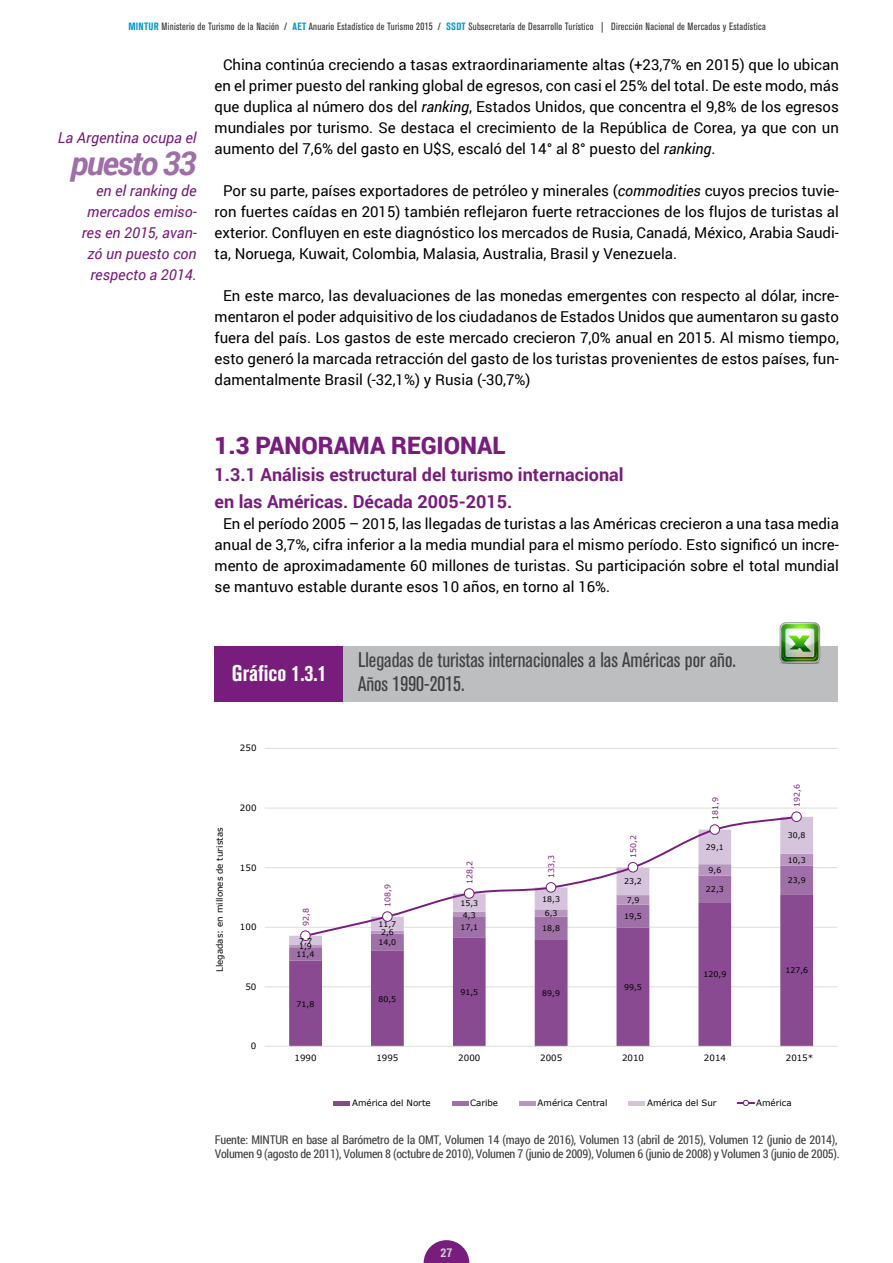
<style>
.page{position:relative;width:893px;height:1263px;background:#fff}
.page>*{position:absolute;margin:0;border:0;box-sizing:border-box;transform-origin:0 0}
.t1{font:italic 700 33px "Roboto";letter-spacing:-.055em;color:#9f6fa7}
.t2{font:900 24px "Roboto";color:#781d7d}
.t3{font:700 condensed 22.5px "Akzidenz Grotesk BQ";color:#fff}
.t4{font:condensed 21px/24px "Akzidenz Grotesk BQ";color:#414042}
.t5{font:700 18px/27px "Roboto";color:#781d7d}
.t6{font:15px/21px "Roboto";color:#000;text-align:justify}
.t7{font:italic 15px/21px "Roboto";color:#781d7d;text-align:right}
.t8{font:12px/14.4px "Roboto Condensed";letter-spacing:-.02em;color:#414042}
.t9{font:700 12px "Roboto Condensed";color:#d1d3d4}
.t10{font:condensed 10.5px "Akzidenz Grotesk BQ";letter-spacing:.025em;color:#333}
.t11{font:8.7px "Verdana";letter-spacing:.005em;color:#000}
.t12{font:7.8px "Verdana";letter-spacing:.005em;color:#000}
.t13{font:7.8px "Verdana";letter-spacing:.005em;color:#781d7d}
.s1{font-weight:700;color:#0098ce}
.s2{font-style:italic}
</style>
<div class="page">
<svg style="left:424px;top:1240px;width:45px;height:23px"></svg>
<div style="left:215px;top:646px;width:623px;height:55px;background:#bcbec0"></div>
<div style="left:215px;top:646px;width:128px;height:55px;background:#781d7d"></div>
<hr style="left:265px;top:986px;width:573px;height:1px;background:#dcddde">
<hr style="left:265px;top:927px;width:573px;height:1px;background:#dcddde">
<hr style="left:265px;top:867px;width:573px;height:1px;background:#dcddde">
<hr style="left:265px;top:808px;width:573px;height:1px;background:#dcddde">
<hr style="left:265px;top:748px;width:573px;height:1px;background:#dcddde">
<svg style="left:289px;top:961px;width:524px;height:85px"></svg>
<svg style="left:289px;top:947px;width:524px;height:14px"></svg>
<svg style="left:289px;top:945px;width:524px;height:2px"></svg>
<svg style="left:289px;top:817px;width:524px;height:128px"></svg>
<hr style="left:265px;top:1046px;width:573px;height:1px;background:#dcddde">
<svg style="left:303px;top:816px;width:496px;height:122px"></svg>
<div style="left:301px;top:931px;width:9px;height:9px;background:#fff;border-radius:50%"></div>
<div style="left:300px;top:930px;width:11px;height:11px;border:1px solid #781d7d;border-radius:50%"></div>
<div style="left:383px;top:912px;width:9px;height:9px;background:#fff;border-radius:50%"></div>
<div style="left:382px;top:911px;width:10px;height:11px;border:1px solid #781d7d;border-radius:50%"></div>
<div style="left:464px;top:889px;width:10px;height:9px;background:#fff;border-radius:50%"></div>
<div style="left:464px;top:888px;width:10px;height:10px;border:1px solid #781d7d;border-radius:50%"></div>
<div style="left:546px;top:883px;width:10px;height:9px;background:#fff;border-radius:50%"></div>
<div style="left:546px;top:882px;width:10px;height:10px;border:1px solid #781d7d;border-radius:50%"></div>
<div style="left:628px;top:862px;width:10px;height:10px;background:#fff;border-radius:50%"></div>
<div style="left:628px;top:862px;width:10px;height:10px;border:1px solid #781d7d;border-radius:50%"></div>
<div style="left:710px;top:825px;width:9px;height:9px;background:#fff;border-radius:50%"></div>
<div style="left:710px;top:824px;width:10px;height:11px;border:1px solid #781d7d;border-radius:50%"></div>
<div style="left:792px;top:812px;width:9px;height:9px;background:#fff;border-radius:50%"></div>
<div style="left:791px;top:811px;width:11px;height:11px;border:1px solid #781d7d;border-radius:50%"></div>
<div style="left:334px;top:1100px;width:16px;height:5px;background:#8a4a91"></div>
<div style="left:452px;top:1100px;width:16px;height:5px;background:#9f6fa7"></div>
<div style="left:519px;top:1100px;width:17px;height:5px;background:#b896bf"></div>
<div style="left:628px;top:1100px;width:17px;height:5px;background:#d5c4dc"></div>
<svg style="left:738px;top:1100px;width:16px;height:6px"></svg>
<img style="left:779px;top:622px;width:42px;height:41px">
<p class="t10" style="left:128px;top:20px;width:639px"><span class="s1">MINTUR</span> Ministerio de Turismo de la Nación / <span class="s1">AET</span> Anuario Estadístico de Turismo 2015 / <span class="s1">SSDT</span> Subsecretaría de Desarrollo Turístico | Dirección Nacional de Mercados y Estadística</p>
<p class="t7" style="left:58px;top:127px;width:140px">La Argentina ocupa el</p>
<h1 class="t1" style="left:71px;top:140px;width:127px">puesto 33</h1>
<p class="t7" style="left:82px;top:179px;width:116px">en el ranking de mercados emiso&shy;res en 2015, avan&shy;zó un puesto con respecto a 2014.</p>
<p class="t6" style="left:215px;top:53px;width:626px;text-indent:9px">China continúa creciendo a tasas extraordinariamente altas (+23,7% en 2015) que lo ubican en el primer puesto del ranking global de egresos, con casi el 25% del total. De este modo, más que duplica al número dos del <span class="s2">ranking</span>, Estados Unidos, que concentra el 9,8% de los egresos mundiales por turismo. Se destaca el crecimiento de la República de Corea, ya que con un aumento del 7,6% del gasto en U$S, escaló del 14° al 8° puesto del <span class="s2">ranking</span>.</p>
<p class="t6" style="left:215px;top:179px;width:626px;text-indent:9px">Por su parte, países exportadores de petróleo y minerales (<span class="s2">commodities</span> cuyos precios tuvie&shy;ron fuertes caídas en 2015) también reflejaron fuerte retracciones de los flujos de turistas al exterior. Confluyen en este diagnóstico los mercados de Rusia, Canadá, México, Arabia Saudi&shy;ta, Noruega, Kuwait, Colombia, Malasia, Australia, Brasil y Venezuela.</p>
<p class="t6" style="left:215px;top:284px;width:626px;text-indent:9px">En este marco, las devaluaciones de las monedas emergentes con respecto al dólar, incre&shy;mentaron el poder adquisitivo de los ciudadanos de Estados Unidos que aumentaron su gasto fuera del país. Los gastos de este mercado crecieron 7,0% anual en 2015. Al mismo tiempo, esto generó la marcada retracción del gasto de los turistas provenientes de estos países, fun&shy;damentalmente Brasil (-32,1%) y Rusia (-30,7%)</p>
<h2 class="t2" style="left:215px;top:428px;width:292px">1.3 PANORAMA REGIONAL</h2>
<p class="t5" style="left:215px;top:460px;width:411px">1.3.1 Análisis estructural del turismo internacional en las Américas. Década 2005-2015.</p>
<p class="t6" style="left:215px;top:512px;width:626px;text-indent:9px">En el período 2005 – 2015, las llegadas de turistas a las Américas crecieron a una tasa media anual de 3,7%, cifra inferior a la media mundial para el mismo período. Esto significó un incre&shy;mento de aproximadamente 60 millones de turistas. Su participación sobre el total mundial se mantuvo estable durante esos 10 años, en torno al 16%.</p>
<h3 class="t3" style="left:232px;top:660px;width:96px">Gráfico 1.3.1</h3>
<h3 class="t4" style="left:358px;top:648px;width:379px">Llegadas de turistas internacionales a las Américas por año.<br>Años 1990-2015.</h3>
<p class="t11" style="left:240px;top:742px;width:18px">250</p>
<p class="t11" style="left:214px;top:972px;width:146px;rotate:-90deg">gel L a d a :s ne m nol l i se d e ut ats i r s</p>
<p class="t11" style="left:240px;top:802px;width:18px">200</p>
<p class="t11" style="left:240px;top:861px;width:18px">150</p>
<p class="t11" style="left:240px;top:921px;width:18px">100</p>
<p class="t11" style="left:245px;top:981px;width:13px">50</p>
<p class="t11" style="left:251px;top:1040px;width:7px">0</p>
<p class="t13" style="left:710px;top:820px;width:24px;rotate:-90deg">181,9</p>
<p class="t13" style="left:792px;top:807px;width:24px;rotate:-90deg">192,6</p>
<p class="t13" style="left:300px;top:926px;width:19px;rotate:-90deg">92,8</p>
<p class="t12" style="left:299px;top:935px;width:14px">7,7</p>
<p class="t12" style="left:299px;top:941px;width:14px">1,9</p>
<p class="t12" style="left:297px;top:949px;width:19px">11,4</p>
<p class="t13" style="left:382px;top:907px;width:24px;rotate:-90deg">108,9</p>
<p class="t12" style="left:378px;top:919px;width:19px">11,7</p>
<p class="t12" style="left:381px;top:927px;width:14px">2,6</p>
<p class="t12" style="left:378px;top:937px;width:19px">14,0</p>
<p class="t13" style="left:464px;top:884px;width:24px;rotate:-90deg">128,2</p>
<p class="t13" style="left:546px;top:878px;width:24px;rotate:-90deg">133,3</p>
<p class="t13" style="left:628px;top:858px;width:24px;rotate:-90deg">150,2</p>
<p class="t12" style="left:624px;top:876px;width:19px">23,2</p>
<p class="t12" style="left:706px;top:842px;width:19px">29,1</p>
<p class="t12" style="left:709px;top:865px;width:14px">9,6</p>
<p class="t12" style="left:706px;top:884px;width:19px">22,3</p>
<p class="t12" style="left:788px;top:830px;width:19px">30,8</p>
<p class="t12" style="left:788px;top:855px;width:19px">10,3</p>
<p class="t12" style="left:788px;top:875px;width:19px">23,9</p>
<p class="t12" style="left:460px;top:898px;width:19px">15,3</p>
<p class="t12" style="left:542px;top:893px;width:19px">18,3</p>
<p class="t12" style="left:627px;top:895px;width:14px">7,9</p>
<p class="t12" style="left:463px;top:909px;width:14px">4,3</p>
<p class="t12" style="left:545px;top:908px;width:14px">6,3</p>
<p class="t12" style="left:624px;top:911px;width:19px">19,5</p>
<p class="t12" style="left:460px;top:922px;width:19px">17,1</p>
<p class="t12" style="left:542px;top:923px;width:19px">18,8</p>
<p class="t12" style="left:703px;top:969px;width:24px">120,9</p>
<p class="t12" style="left:785px;top:965px;width:24px">127,6</p>
<p class="t12" style="left:297px;top:998px;width:19px">71,8</p>
<p class="t12" style="left:378px;top:993px;width:19px">80,5</p>
<p class="t12" style="left:460px;top:987px;width:19px">91,5</p>
<p class="t12" style="left:542px;top:988px;width:19px">89,9</p>
<p class="t12" style="left:624px;top:982px;width:19px">99,5</p>
<p class="t11" style="left:295px;top:1052px;width:24px">1990</p>
<p class="t11" style="left:376px;top:1052px;width:24px">1995</p>
<p class="t11" style="left:458px;top:1052px;width:24px">2000</p>
<p class="t11" style="left:540px;top:1052px;width:24px">2005</p>
<p class="t11" style="left:622px;top:1052px;width:24px">2010</p>
<p class="t11" style="left:704px;top:1052px;width:24px">2014</p>
<p class="t11" style="left:786px;top:1052px;width:29px">2015*</p>
<p class="t11" style="left:352px;top:1097px;width:80px">América del Norte</p>
<p class="t11" style="left:470px;top:1097px;width:29px">Caribe</p>
<p class="t11" style="left:538px;top:1097px;width:71px">América Central</p>
<p class="t11" style="left:647px;top:1097px;width:71px">América del Sur</p>
<p class="t11" style="left:756px;top:1097px;width:37px">América</p>
<p class="t8" style="left:215px;top:1132px;width:626px">Fuente: MINTUR en base al Barómetro de la OMT, Volumen 14 (mayo de 2016), Volumen 13 (abril de 2015), Volumen 12 (junio de 2014),<br>Volumen 9 (agosto de 2011), Volumen 8 (octubre de 2010), Volumen 7 (junio de 2009), Volumen 6 (junio de 2008) y Volumen 3 (junio de 2005).</p>
<p class="t9" style="left:440px;top:1244px;width:13px">27</p>
</div>
